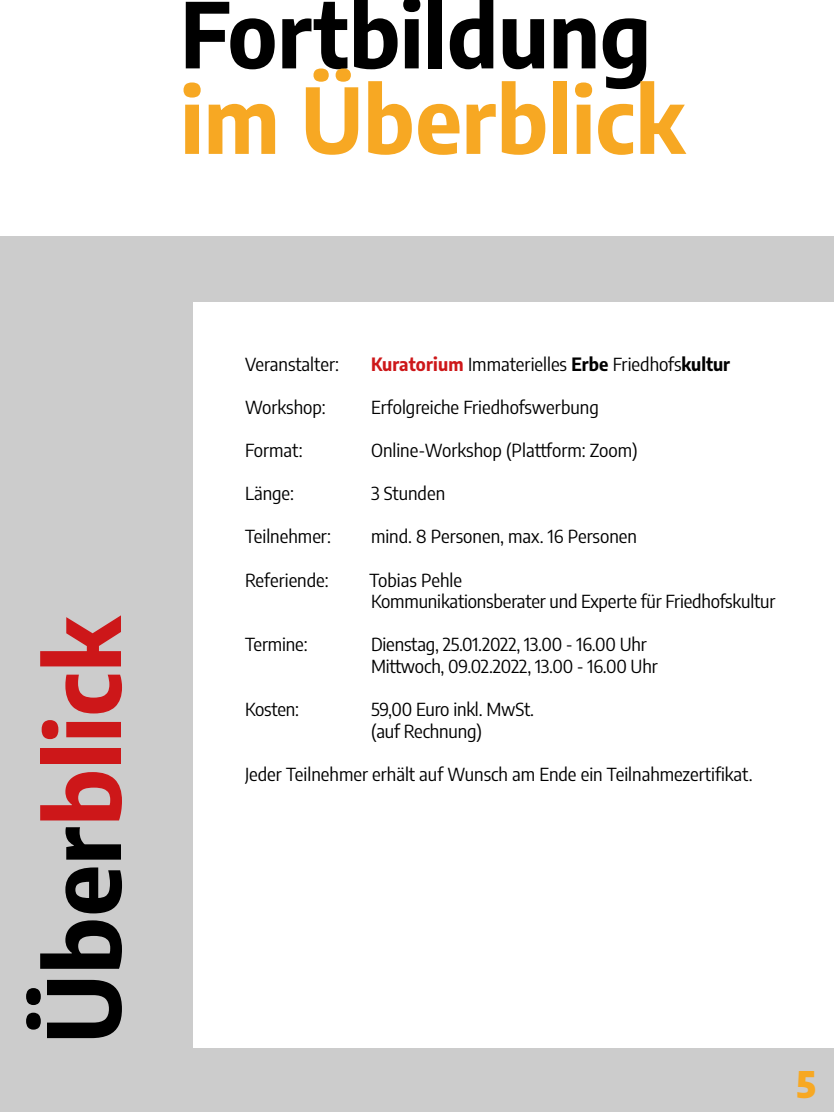
<style>
.page{position:relative;width:834px;height:1112px;background:#fff}
.page>*{position:absolute;margin:0;border:0;box-sizing:border-box;transform-origin:0 0}
.t1{font:700 semi-condensed 100px "Encode Sans";color:#cd1719}
.t2{font:700 semi-condensed 90px "Encode Sans";color:#000}
.t3{font:700 semi-condensed 90px "Encode Sans";color:#f7a823}
.t4{font:900 semi-condensed 36px "Encode Sans";color:#f7a823}
.t5{font:semi-condensed 18px/21.6px "Encode Sans";color:#000}
.s1{color:#000}
.s2{font-weight:700;color:#cd1719}
.s3{font-weight:700}
</style>
<div class="page">
<div style="left:0;top:236px;width:834px;height:876px;background:#ccc"></div>
<div style="left:193px;top:302px;width:641px;height:746px;background:#fff"></div>
<h2 class="t2" style="left:180px;top:-33px;width:472px">Fortbildung</h2>
<h2 class="t3" style="left:180px;top:53px;width:506px">im Überblick</h2>
<h1 class="t1" style="left:9px;top:1044px;width:430px;rotate:-90deg"><span class="s1">Über</span>blick</h1>
<p class="t5" style="left:245px;top:352px;width:96px">Veranstalter:</p>
<p class="t5" style="left:371px;top:352px;width:361px"><span class="s2">Kuratorium</span> Immaterielles <span class="s3">Erbe</span> Friedhofs<span class="s3">kultur</span></p>
<p class="t5" style="left:245px;top:395px;width:82px">Workshop:</p>
<p class="t5" style="left:371px;top:395px;width:229px">Erfolgreiche Friedhofswerbung</p>
<p class="t5" style="left:245px;top:439px;width:59px">Format:</p>
<p class="t5" style="left:371px;top:439px;width:268px">Online-Workshop (Plattform: Zoom)</p>
<p class="t5" style="left:245px;top:482px;width:51px">Länge:</p>
<p class="t5" style="left:371px;top:482px;width:76px">3 Stunden</p>
<p class="t5" style="left:245px;top:525px;width:88px">Teilnehmer:</p>
<p class="t5" style="left:371px;top:525px;width:268px">mind. 8 Personen, max. 16 Personen</p>
<p class="t5" style="left:245px;top:568px;width:85px">Referiende:</p>
<p class="t5" style="left:369px;top:568px;width:408px">Tobias Pehle<br>Kommunikationsberater und Experte für Friedhofskultur</p>
<p class="t5" style="left:245px;top:633px;width:64px">Termine:</p>
<p class="t5" style="left:371px;top:633px;width:288px">Dienstag, 25.01.2022, 13.00 - 16.00 Uhr<br>Mittwoch, 09.02.2022, 13.00 - 16.00 Uhr</p>
<p class="t5" style="left:245px;top:698px;width:56px">Kosten:</p>
<p class="t5" style="left:371px;top:698px;width:165px">59,00 Euro inkl. MwSt. (auf Rechnung)</p>
<p class="t5" style="left:245px;top:763px;width:509px">Jeder Teilnehmer erhält auf Wunsch am Ende ein Teilnahmezertifikat.</p>
<h3 class="t4" style="left:797px;top:1056px;width:21px">5</h3>
</div>
